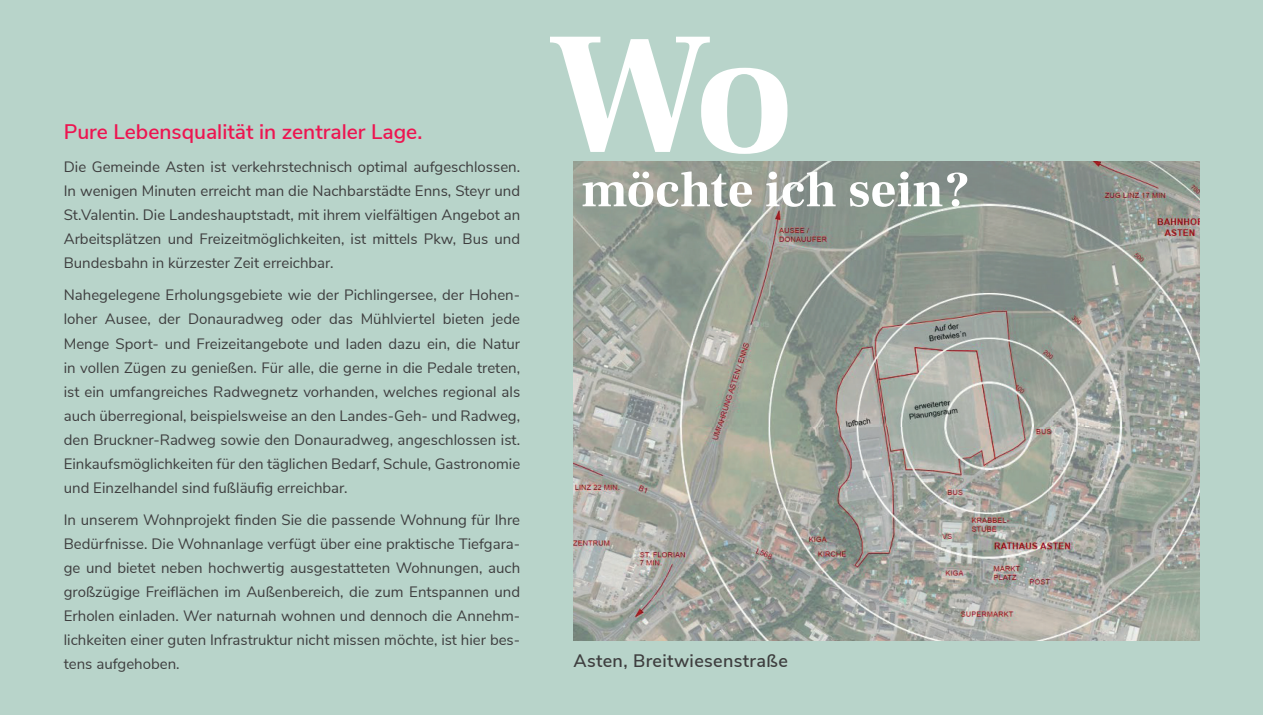
<style>
.page{position:relative;width:1263px;height:715px;background:#fff}
.page>*{position:absolute;margin:0;border:0;box-sizing:border-box;transform-origin:0 0}
.t1{font:600 21px "Nunito Sans";color:#ed1450}
.t2{font:600 18px "Nunito Sans";letter-spacing:.02em;color:#3e3e3f}
.t3{font:15px/24px "Nunito Sans";color:#3e3e3f;text-align:justify}
</style>
<div class="page">
<div style="left:0;top:0;width:1263px;height:714px;background:#b8d4ca"></div>
<img style="left:574px;top:162px;width:625px;height:478px">
<svg style="left:583px;top:171px;width:384px;height:36px;background:#b6bbb5"></svg>
<svg style="left:550px;top:37px;width:237px;height:117px"></svg>
<h1 class="t1" style="left:64px;top:117px;width:360px">Pure Lebensqualität in zentraler Lage.</h1>
<p class="t3" style="left:64px;top:154px;width:458px">Die Gemeinde Asten ist verkehrstechnisch optimal aufgeschlossen.<br>In wenigen Minuten erreicht man die Nachbarstädte Enns, Steyr und St.Valentin. Die Landeshauptstadt, mit ihrem vielfältigen Angebot an Arbeitsplätzen und Freizeitmöglichkeiten, ist mittels Pkw, Bus und Bundesbahn in kürzester Zeit erreichbar.</p>
<p class="t3" style="left:64px;top:282px;width:458px">Nahegelegene Erholungsgebiete wie der Pichlingersee, der Hohen&shy;loher Ausee, der Donauradweg oder das Mühlviertel bieten jede Menge Sport- und Freizeitangebote und laden dazu ein, die Natur in vollen Zügen zu genießen. Für alle, die gerne in die Pedale treten, ist ein umfangreiches Radwegnetz vorhanden, welches regional als auch überregional, beispielsweise an den Landes-Geh- und Radweg, den Bruckner-Radweg sowie den Donauradweg, angeschlossen ist.<br>Einkaufsmöglichkeiten für den täglichen Bedarf, Schule, Gastronomie und Einzelhandel sind fußläufig erreichbar.</p>
<p class="t3" style="left:64px;top:507px;width:458px">In unserem Wohnprojekt finden Sie die passende Wohnung für Ihre Bedürfnisse. Die Wohnanlage verfügt über eine praktische Tiefgara&shy;ge und bietet neben hochwertig ausgestatteten Wohnungen, auch großzügige Freiflächen im Außenbereich, die zum Entspannen und Erholen einladen. Wer naturnah wohnen und dennoch die Annehm&shy;lichkeiten einer guten Infrastruktur nicht missen möchte, ist hier bes&shy;tens aufgehoben.</p>
<p class="t2" style="left:574px;top:647px;width:216px">Asten, Breitwiesenstraße</p>
</div>
